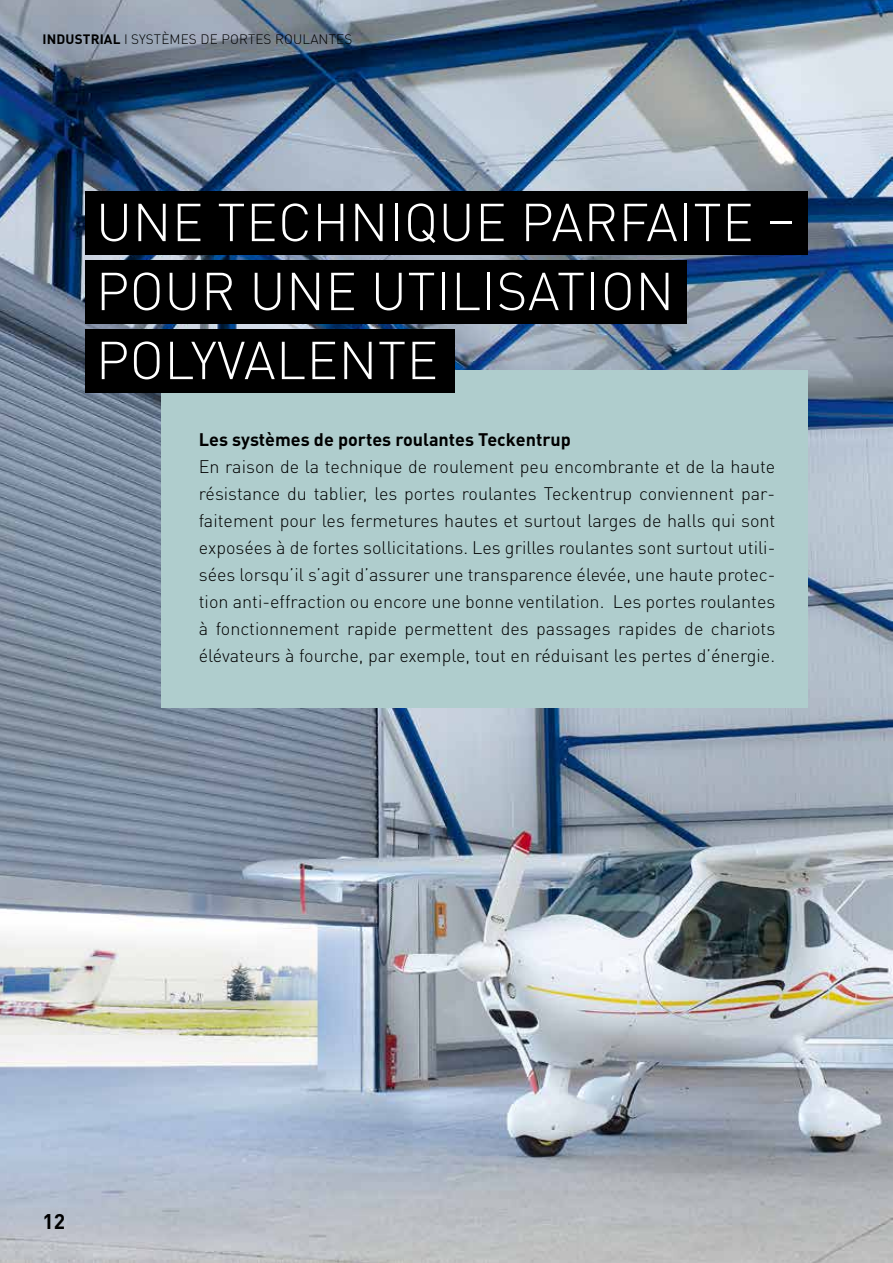
<style>
.page{position:relative;width:893px;height:1263px;background:#fff}
.page>*{position:absolute;margin:0;border:0;box-sizing:border-box;transform-origin:0 0}
.t1{font:300 52.5px/69px "DIN Pro";letter-spacing:.01em;color:#fff}
.t2{font:700 21px "DIN Pro";color:#000}
.t3{font:300 18px/27px "DIN Pro";color:#000;text-align:justify}
.t4{font:700 18px "DIN Pro";color:#000}
.t5{font:300 13.5px "DIN Pro";letter-spacing:.01em;color:#000}
.s1{font-weight:700}
</style>
<div class="page">
<img style="left:0;top:0;width:893px;height:1263px">
<div style="left:162px;top:370px;width:646px;height:337px;background:#afcdcd"></div>
<div style="left:85px;top:329px;width:369px;height:64px;background:#000"></div>
<div style="left:85px;top:191px;width:723px;height:64px;background:#000"></div>
<div style="left:85px;top:260px;width:601px;height:64px;background:#000"></div>
<p class="t5" style="left:43px;top:30px;width:311px"><span class="s1">INDUSTRIAL</span> I SYSTÈMES DE PORTES ROULANTES</p>
<h1 class="t1" style="left:96px;top:186px;width:700px">UNE TECHNIQUE PARFAITE –<br>POUR UNE UTILISATION<br>POLYVALENTE</h1>
<p class="t4" style="left:199px;top:427px;width:374px">Les systèmes de portes roulantes Teckentrup</p>
<p class="t3" style="left:199px;top:452px;width:578px">En raison de la technique de roulement peu encombrante et de la haute résistance du tablier, les portes roulantes Teckentrup conviennent par&shy;faitement pour les fermetures hautes et surtout larges de halls qui sont exposées à de fortes sollicitations. Les grilles roulantes sont surtout utili&shy;sées lorsqu’il s’agit d’assurer une transparence élevée, une haute protec&shy;tion anti-effraction ou encore une bonne ventilation. Les portes roulantes à fonctionnement rapide permettent des passages rapides de chariots élévateurs à fourche, par exemple, tout en réduisant les pertes d’énergie.</p>
<p class="t2" style="left:43px;top:1207px;width:24px">12</p>
</div>
